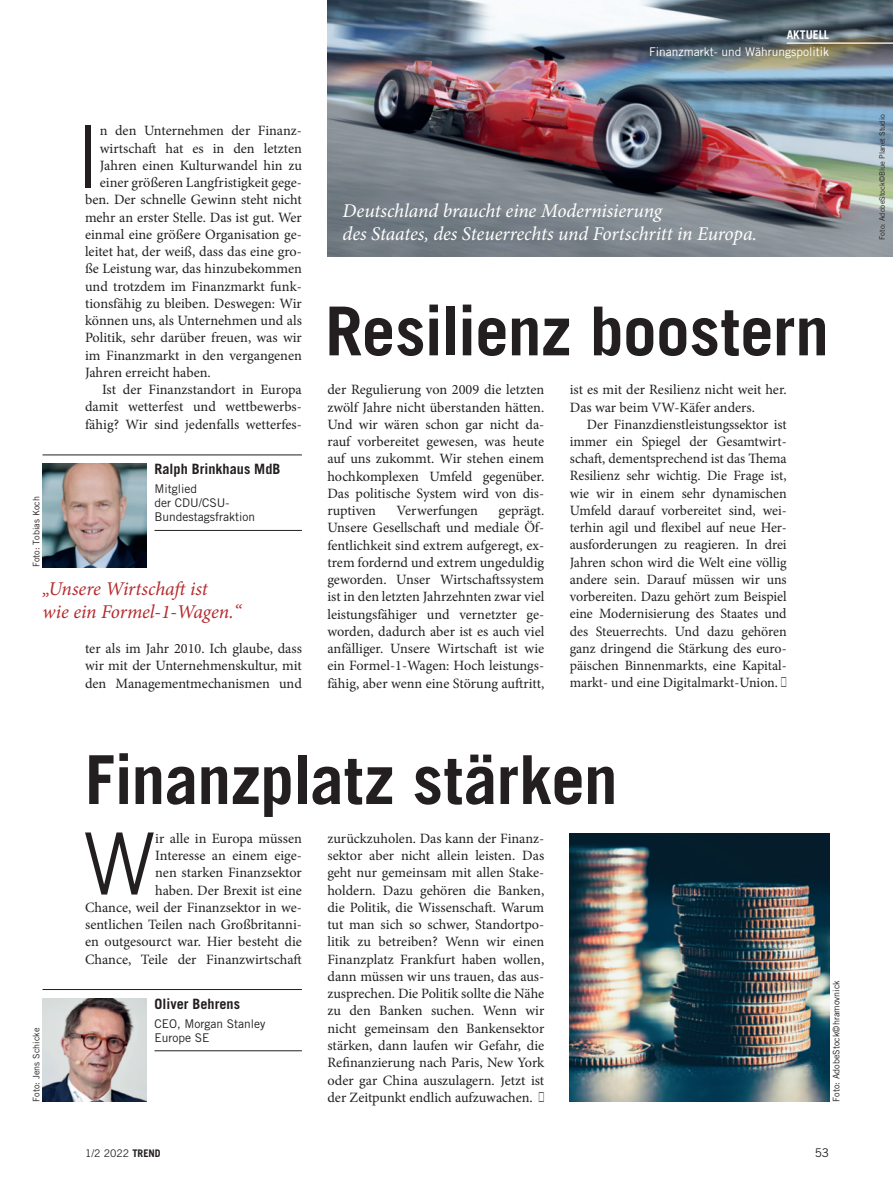
<style>
.page{position:relative;width:893px;height:1191px;background:#fff}
.page>*{position:absolute;margin:0;border:0;box-sizing:border-box;transform-origin:0 0}
.t1{font:300 85.95px "Trade Gothic";color:#231f20}
.t2{font:700 67.5px "Trade Gothic";letter-spacing:-.01em;color:#231f20}
.t3{font:italic 19.5px/23.2px "Minion Pro";letter-spacing:-.01em;color:#fff}
.t4{font:italic 19.5px/23.2px "Minion Pro";letter-spacing:-.005em;color:#b52b2e}
.t5{font:14.25px/17.2px "Minion Pro";color:#231f20;text-align:justify}
.t6{font:700 14.25px "Trade Gothic";color:#231f20}
.t7{font:12px/14.2px "Trade Gothic";color:#231f20}
.t8{font:12px "Trade Gothic";color:#fff}
.t9{font:700 12px "Trade Gothic";color:#fff}
.t10{font:10.5px "Trade Gothic";color:#231f20}
.t11{font:9px "Trade Gothic";color:#231f20}
.t12{font:7.5px "Trade Gothic";color:#231f20}
.s1{font-family:"European Pi Three"}
.s2{font-weight:700}
</style>
<div class="page">
<img style="left:570px;top:833px;width:259px;height:268px">
<hr style="left:43px;top:454px;width:259px;height:1px;background:#231f20">
<hr style="left:155px;top:530px;width:147px;height:1px;background:#231f20">
<img style="left:43px;top:463px;width:103px;height:104px">
<hr style="left:43px;top:989px;width:259px;height:1px;background:#231f20">
<hr style="left:155px;top:1050px;width:147px;height:1px;background:#231f20">
<img style="left:43px;top:998px;width:103px;height:103px">
<img style="left:327px;top:0;width:566px;height:256px">
<hr style="left:787px;top:42px;width:106px;height:2px;background:#fff">
<p class="t9" style="left:787px;top:27px;width:44px">AKTUELL</p>
<p class="t8" style="left:649px;top:44px;width:182px">Finanzmarkt- und Währungspolitik</p>
<p class="t11" style="left:31px;top:567px;width:72px;rotate:-90deg">Foto: Tobias Koch</p>
<h1 class="t1" style="left:76px;top:105px;width:25px">I</h1>
<p class="t5" style="left:100px;top:122px;width:204px">n den Unternehmen der Finanz-</p>
<p class="t5" style="left:100px;top:139px;width:204px">wirtschaft hat es in den letzten</p>
<p class="t5" style="left:100px;top:157px;width:204px">Jahren einen Kulturwandel hin zu</p>
<p class="t5" style="left:100px;top:174px;width:204px">einer größeren Langfristigkeit gege-</p>
<p class="t5" style="left:85px;top:191px;width:218px">ben. Der schnelle Gewinn steht nicht</p>
<p class="t5" style="left:85px;top:208px;width:218px">mehr an erster Stelle. Das ist gut. Wer</p>
<p class="t5" style="left:85px;top:226px;width:218px">einmal eine größere Organisation ge-</p>
<p class="t5" style="left:85px;top:243px;width:218px">leitet hat, der weiß, dass das eine gro-</p>
<p class="t5" style="left:85px;top:260px;width:218px">ße Leistung war, das hinzubekommen</p>
<p class="t5" style="left:85px;top:277px;width:218px">und trotzdem im Finanzmarkt funk-</p>
<p class="t5" style="left:85px;top:295px;width:218px">tionsfähig zu bleiben. Deswegen: Wir</p>
<p class="t5" style="left:85px;top:312px;width:218px">können uns, als Unternehmen und als</p>
<p class="t5" style="left:85px;top:329px;width:218px">Politik, sehr darüber freuen, was wir</p>
<p class="t5" style="left:85px;top:346px;width:218px">im Finanzmarkt in den vergangenen</p>
<p class="t5" style="left:85px;top:364px;width:127px">Jahren erreicht haben.</p>
<p class="t5" style="left:102px;top:381px;width:201px">Ist der Finanzstandort in Europa</p>
<p class="t5" style="left:85px;top:398px;width:218px">damit wetterfest und wettbewerbs-</p>
<p class="t5" style="left:85px;top:415px;width:218px">fähig? Wir sind jedenfalls wetterfes-</p>
<p class="t6" style="left:155px;top:460px;width:127px">Ralph Brinkhaus MdB</p>
<p class="t7" style="left:155px;top:481px;width:102px">Mitglied<br>der CDU/CSU-<br>Bundestagsfraktion</p>
<h3 class="t4" style="left:43px;top:577px;width:200px">„Unsere Wirtschaft ist<br>wie ein Formel-1-Wagen.“</h3>
<p class="t5" style="left:85px;top:640px;width:218px">ter als im Jahr 2010. Ich glaube, dass wir mit der Unternehmenskultur, mit den Managementmechanismen und</p>
<h3 class="t3" style="left:343px;top:199px;width:416px">Deutschland braucht eine Modernisierung<br>des Staates, des Steuerrechts und Fortschritt in Europa.</h3>
<h2 class="t2" style="left:325px;top:290px;width:505px">Resilienz boostern</h2>
<p class="t5" style="left:327px;top:381px;width:218px">der Regulierung von 2009 die letzten zwölf Jahre nicht überstanden hätten.<br>Und wir wären schon gar nicht da&shy;rauf vorbereitet gewesen, was heute auf uns zukommt. Wir stehen einem hochkomplexen Umfeld gegenüber.<br>Das politische System wird von dis&shy;ruptiven</p>
<p class="t5" style="left:397px;top:502px;width:83px">Verwerfungen</p>
<p class="t5" style="left:327px;top:502px;width:218px;text-indent:171px">geprägt.<br>Unsere Gesellschaft und mediale Öf&shy;fentlichkeit sind extrem aufgeregt, ex&shy;trem fordernd und extrem ungeduldig geworden. Unser Wirtschaftssystem ist in den letzten Jahrzehnten zwar viel leistungsfähiger und vernetzter ge&shy;worden, dadurch aber ist es auch viel anfälliger. Unsere Wirtschaft ist wie ein Formel-1-Wagen: Hoch leistungs&shy;fähig, aber wenn eine Störung auftritt,</p>
<p class="t5" style="left:570px;top:381px;width:218px">ist es mit der Resilienz nicht weit her.<br>Das war beim VW-Käfer anders.</p>
<p class="t5" style="left:570px;top:415px;width:218px;text-indent:17px">Der Finanzdienstleistungssektor ist immer ein Spiegel der Gesamtwirt&shy;schaft, dementsprechend ist das Thema Resilienz sehr wichtig. Die Frage ist, wie wir in einem sehr dynamischen Umfeld darauf vorbereitet sind, wei&shy;terhin agil und flexibel auf neue Her&shy;ausforderungen zu reagieren. In drei Jahren schon wird die Welt eine völlig andere sein. Darauf müssen wir uns vorbereiten. Dazu gehört zum Beispiel eine Modernisierung des Staates und des Steuerrechts. Und dazu gehören ganz dringend die Stärkung des euro&shy;päischen Binnenmarkts, eine Kapital&shy;markt- und eine Digitalmarkt-Union. <span class="s1">l</span></p>
<p class="t11" style="left:31px;top:1101px;width:75px;rotate:-90deg">Foto: Jens Schicke</p>
<h2 class="t2" style="left:85px;top:738px;width:534px">Finanzplatz stärken</h2>
<h1 class="t1" style="left:84px;top:813px;width:73px">W</h1>
<p class="t5" style="left:85px;top:829px;width:218px;text-align:right">ir alle in Europa müssen<br>Interesse an einem eige-<br>nen starken Finanzsektor<br>haben. Der Brexit ist eine<br>Chance, weil der Finanzsektor in we&shy;sentlichen Teilen nach Großbritanni&shy;en outgesourct war. Hier besteht die<br>Chance, Teile der Finanzwirtschaft</p>
<p class="t5" style="left:327px;top:829px;width:218px">zurückzuholen. Das kann der Finanz&shy;sektor aber nicht allein leisten. Das geht nur gemeinsam mit allen Stake&shy;holdern. Dazu gehören die Banken, die Politik, die Wissenschaft. Warum tut man sich so schwer, Standortpo&shy;litik zu betreiben? Wenn wir einen Finanzplatz Frankfurt haben wollen, dann müssen wir uns trauen, das aus&shy;zusprechen. Die Politik sollte die Nähe zu den Banken suchen. Wenn wir nicht gemeinsam den Bankensektor stärken, dann laufen wir Gefahr, die Refinanzierung nach Paris, New York oder gar China auszulagern. Jetzt ist der Zeitpunkt endlich aufzuwachen. <span class="s1">l</span></p>
<p class="t6" style="left:155px;top:995px;width:87px">Oliver Behrens</p>
<p class="t7" style="left:155px;top:1016px;width:112px">CEO, Morgan Stanley<br>Europe SE</p>
<p class="t11" style="left:831px;top:1101px;width:123px;rotate:-90deg">Foto: AdobeStock©hramovnick</p>
<p class="t10" style="left:85px;top:1146px;width:77px">1/2 2022 <span class="s2">TREND</span></p>
<p class="t7" style="left:815px;top:1145px;width:16px">53</p>
<p class="t12" style="left:878px;top:240px;width:127px;rotate:-90deg">Foto: AdobeStock©Blue Planet Studio</p>
</div>
